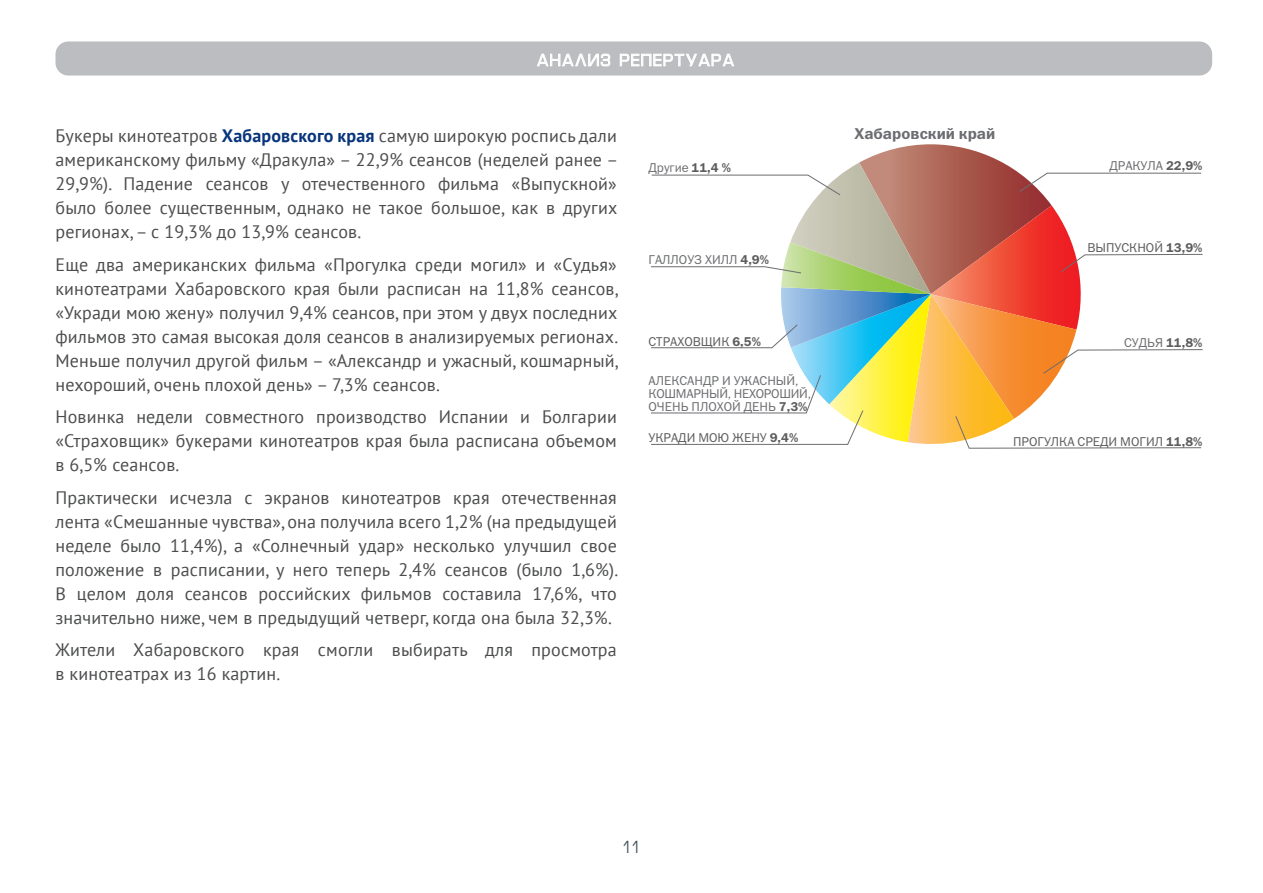
<style>
.page{position:relative;width:1263px;height:893px;background:#fff}
.page>*{position:absolute;margin:0;border:0;box-sizing:border-box;transform-origin:0 0}
.текст{font:18px/24px "PT Sans";letter-spacing:.01em;color:#4b4c4d;text-align:justify}
.t1{font:16.5px "Avant Garde Gothic Cyr";color:#455760}
.t2{font:15.75px "Franklin Gothic Demi C";color:#6c6d70}
.t3{font:12.9px/12.9px "Franklin Gothic Book C";color:#6c6d70}
.t4{font:12.9px "Franklin Gothic Book C";color:#5d5d5d}
.s1{font-weight:700;color:#08357c}
.s2{font-family:"Franklin Gothic Demi C";color:#5d5d5d}
.s3{font-family:"Franklin Gothic Demi C"}
</style>
<div class="page">
<div style="left:56px;top:41px;width:1156px;height:35px;background:#bcbdc0;border-radius:13px"></div>
<svg style="left:537px;top:53px;width:74px;height:14px"></svg>
<svg style="left:619px;top:53px;width:115px;height:14px"></svg>
<svg style="left:651px;top:144px;width:552px;height:305px"></svg>
<p class="текст" style="left:56px;top:124px;width:564px">Букеры кинотеатров <span class="s1">Хабаровского края</span> самую широкую роспись дали американскому фильму «Дракула» – 22,9% сеансов (неделей ранее – 29,9%). Падение сеансов у отечественного фильма «Выпускной» было более существенным, однако не такое большое, как в других регионах, – с 19,3% до 13,9% сеансов.</p>
<p class="текст" style="left:56px;top:252px;width:564px">Еще два американских фильма «Прогулка среди могил» и «Судья» кинотеатрами Хабаровского края были расписан на 11,8% сеансов, «Укради мою жену» получил 9,4% сеансов, при этом у двух последних фильмов это самая высокая доля сеансов в анализируемых регионах.<br>Меньше получил другой фильм – «Александр и ужасный, кошмарный, нехороший, очень плохой день» – 7,3% сеансов.</p>
<p class="текст" style="left:56px;top:405px;width:563px">Новинка недели совместного производство Испании и Болгарии «Страховщик» букерами кинотеатров края была расписана объемом в 6,5% сеансов.</p>
<p class="текст" style="left:56px;top:485px;width:564px">Практически исчезла с экранов кинотеатров края отечественная лента «Смешанные чувства», она получила всего 1,2% (на предыдущей неделе было 11,4%), а «Солнечный удар» несколько улучшил свое положение в расписании, у него теперь 2,4% сеансов (было 1,6%).<br>В целом доля сеансов российских фильмов составила 17,6%, что значительно ниже, чем в предыдущий четверг, когда она была 32,3%.</p>
<p class="текст" style="left:56px;top:638px;width:563px">Жители Хабаровского края смогли выбирать для просмотра в кинотеатрах из 16 картин.</p>
<p class="t3" style="left:648px;top:161px;width:84px">Другие <span class="s2">11,4 %</span></p>
<p class="t3" style="left:648px;top:253px;width:122px">ГАЛЛОУЗ ХИЛЛ <span class="s2">4,9%</span></p>
<p class="t4" style="left:648px;top:334px;width:114px">СТРАХОВЩИК <span class="s3">6,5%</span></p>
<p class="t3" style="left:648px;top:374px;width:164px">АЛЕКСАНДР И УЖАСНЫЙ,<br>КОШМАРНЫЙ, НЕХОРОШИЙ,<br>ОЧЕНЬ ПЛОХОЙ ДЕНЬ <span class="s2">7,3%</span></p>
<p class="t2" style="left:854px;top:124px;width:142px">Хабаровский край</p>
<p class="t3" style="left:1109px;top:159px;width:95px">ДРАКУЛА <span class="s2">22,9%</span></p>
<p class="t4" style="left:1087px;top:241px;width:116px">ВЫПУСКНОЙ <span class="s3">13,9%</span></p>
<p class="t3" style="left:1124px;top:336px;width:80px">СУДЬЯ <span class="s2">11,8%</span></p>
<p class="t4" style="left:648px;top:430px;width:151px">УКРАДИ МОЮ ЖЕНУ <span class="s3">9,4%</span></p>
<p class="t4" style="left:1013px;top:435px;width:191px">ПРОГУЛКА СРЕДИ МОГИЛ <span class="s3">11,8%</span></p>
<p class="t1" style="left:622px;top:837px;width:20px">11</p>
</div>
